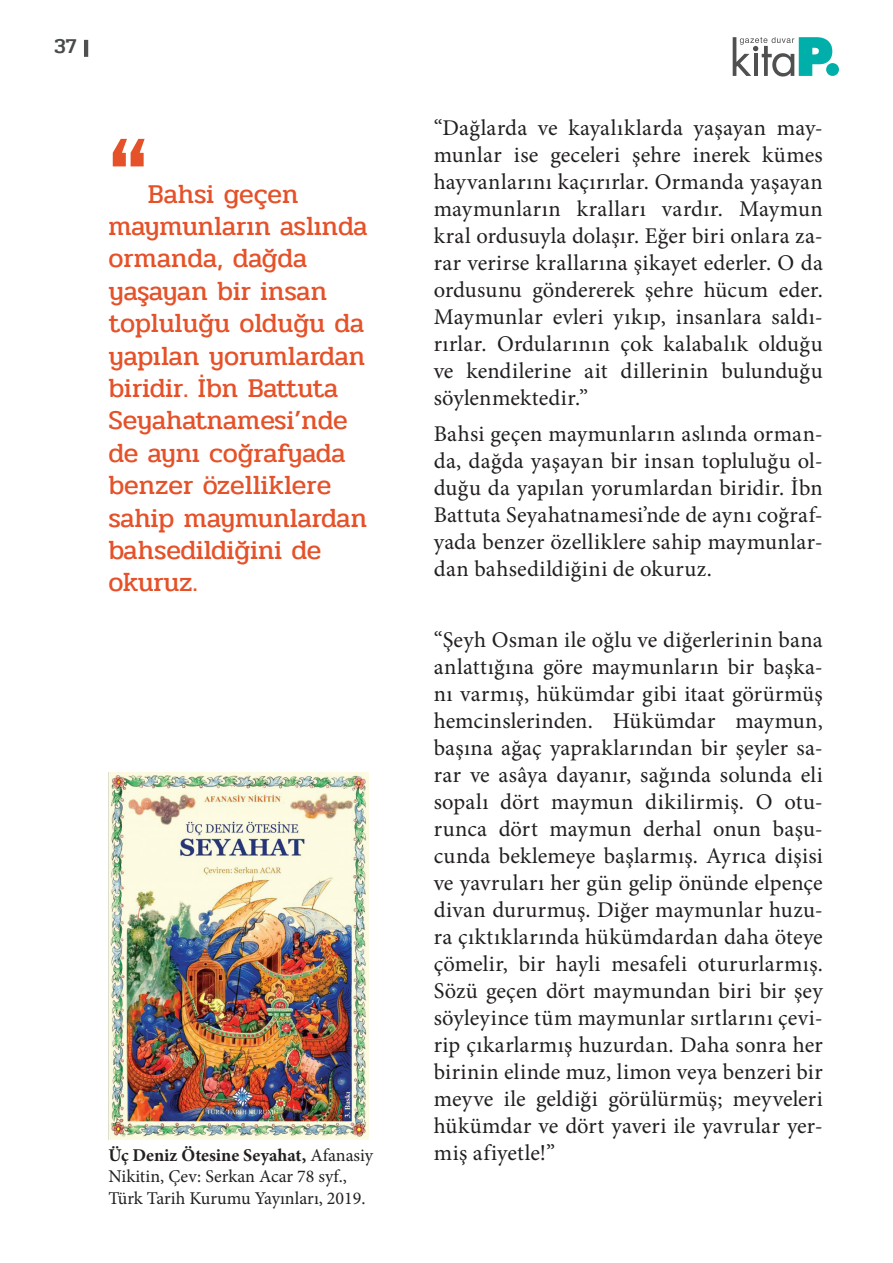
<style>
.page{position:relative;width:893px;height:1263px;background:#fff}
.page>*{position:absolute;margin:0;border:0;box-sizing:border-box;transform-origin:0 0}
.SPOT{font:90px "Akzidenz Grotesk BE Extracondense";color:#e55128}
.SPOT-2{font:27px/32.4px "Pridi";color:#e55128}
.METIN{font:22.5px/27px "Minion Pro";letter-spacing:.015em;color:#231f20;text-align:justify}
.t1{font:500 21px "Pridi";color:#484b4c}
.t2{font:18px/21.6px "Minion Pro";color:#231f20}
.s1{font-weight:700}
</style>
<div class="page">
<svg style="left:733px;top:37px;width:99px;height:40px"></svg>
<div style="left:826px;top:63px;width:13px;height:13px;background:#00afaa;border-radius:50%"></div>
<hr style="left:84px;top:40px;width:4px;height:17px;background:#505050">
<img style="left:108px;top:772px;width:260px;height:367px">
<p class="t1" style="left:54px;top:31px;width:24px">37</p>
<p class="SPOT" style="left:108px;top:119px;width:41px">“</p>
<p class="SPOT-2" style="left:108px;top:178px;width:261px;text-indent:39px">Bahsi geçen maymunların aslında ormanda, dağda yaşayan bir insan topluluğu olduğu da yapılan yorumlardan biridir. İbn Battuta<br>Seyahatnamesi’nde de aynı coğrafyada benzer özelliklere sahip maymunlardan bahsedildiğini de okuruz.</p>
<p class="t2" style="left:108px;top:1144px;width:266px"><span class="s1">Üç Deniz Ötesine Seyahat,</span> Afanasiy<br>Nikitin, Çev: Serkan Acar 78 syf.,</p>
<p class="t2" style="left:108px;top:1187px;width:259px">Türk Tarih Kurumu Yayınları, 2019.</p>
<p class="METIN" style="left:434px;top:115px;width:391px">“Dağlarda ve kayalıklarda yaşayan may&shy;munlar ise geceleri şehre inerek kümes hayvanlarını kaçırırlar. Ormanda yaşayan maymunların kralları vardır. Maymun kral ordusuyla dolaşır. Eğer biri onlara za&shy;rar verirse krallarına şikayet ederler. O da ordusunu göndererek şehre hücum eder.<br>Maymunlar evleri yıkıp, insanlara saldı&shy;rırlar. Ordularının çok kalabalık olduğu ve kendilerine ait dillerinin bulunduğu söylenmektedir.”</p>
<p class="METIN" style="left:434px;top:420px;width:391px">Bahsi geçen maymunların aslında orman&shy;da, dağda yaşayan bir insan topluluğu ol&shy;duğu da yapılan yorumlardan biridir. İbn Battuta Seyahatnamesi’nde de aynı coğraf&shy;yada benzer özelliklere sahip maymunlar&shy;dan bahsedildiğini de okuruz.</p>
<p class="METIN" style="left:434px;top:626px;width:391px">“Şeyh Osman ile oğlu ve diğerlerinin bana anlattığına göre maymunların bir başka&shy;nı varmış, hükümdar gibi itaat görürmüş hemcinslerinden. Hükümdar maymun, başına ağaç yapraklarından bir şeyler sa&shy;rar ve asâya dayanır, sağında solunda eli sopalı dört maymun dikilirmiş. O otu&shy;runca dört maymun derhal onun başu&shy;cunda beklemeye başlarmış. Ayrıca dişisi ve yavruları her gün gelip önünde elpençe divan dururmuş. Diğer maymunlar huzu&shy;ra çıktıklarında hükümdardan daha öteye çömelir, bir hayli mesafeli otururlarmış.<br>Sözü geçen dört maymundan biri bir şey söyleyince tüm maymunlar sırtlarını çevi&shy;rip çıkarlarmış huzurdan. Daha sonra her birinin elinde muz, limon veya benzeri bir meyve ile geldiği görülürmüş; meyveleri hükümdar ve dört yaveri ile yavrular yer&shy;miş afiyetle!”</p>
</div>
